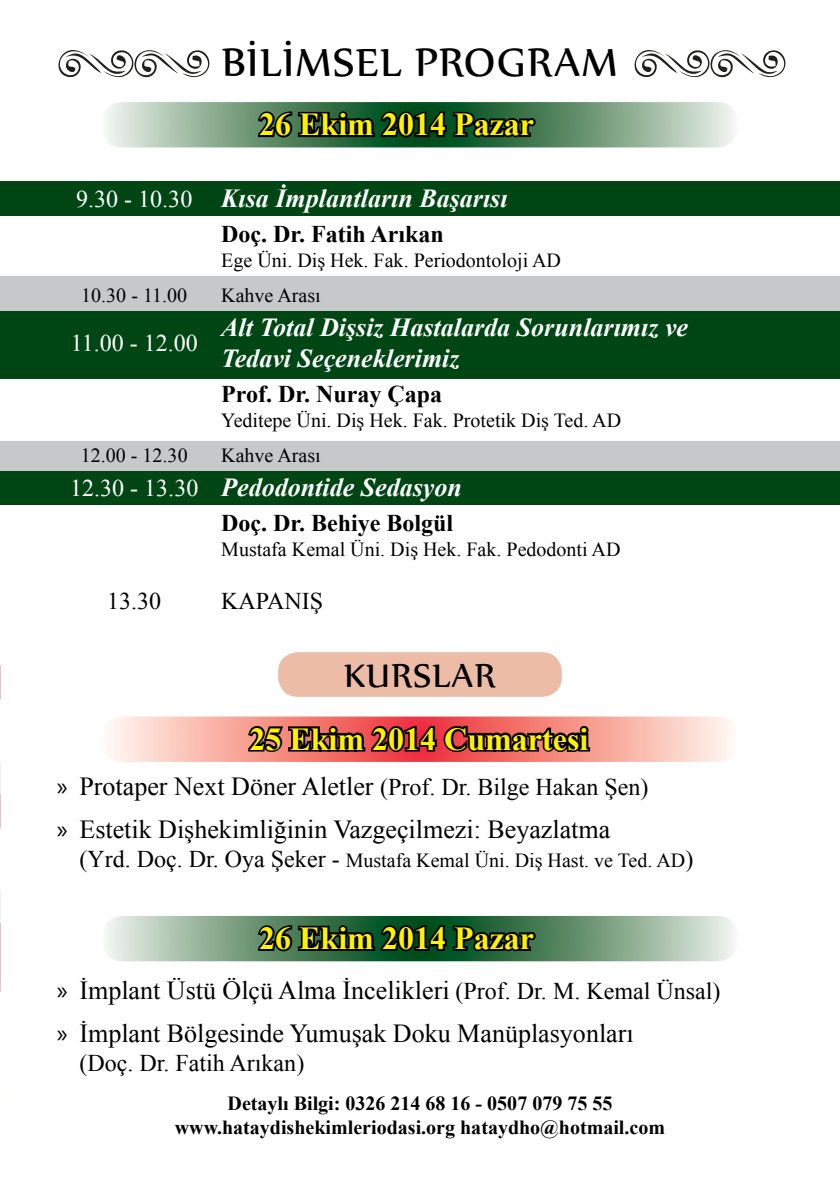
<style>
.page{position:relative;width:840px;height:1191px;background:#fff}
.page>*{position:absolute;margin:0;border:0;box-sizing:border-box;transform-origin:0 0}
.t1{font:48px "Nyala";letter-spacing:.025em;color:#000}
.t2{font:40px "Nyala";letter-spacing:.025em;color:#000}
.t3{font:700 32px "Times New Roman";color:#fff200}
.t4{font:26px/42.6px "Times New Roman";color:#000}
.t5{font:italic 700 26px/31.2px "Times New Roman";color:#fff}
.t6{font:700 24px "Times New Roman";color:#000}
.t7{font:24px "Times New Roman";color:#000}
.t8{font:24px "Times New Roman";color:#fff}
.t9{font:20px "Times New Roman";color:#000}
.t10{font:700 20px/24px "Times New Roman";color:#000;text-align:center}
.s1{font-weight:400;font-style:normal;font-size:24px}
.s2{font-family:"Myriad Pro"}
.s3{font-size:24px}
</style>
<div class="page">
<div style="left:0;top:181px;width:839px;height:34px;background:#004614"></div>
<div style="left:0;top:471px;width:839px;height:34px;background:#004614"></div>
<div style="left:0;top:310px;width:839px;height:68px;background:#004614"></div>
<div style="left:0;top:276px;width:839px;height:34px;background:#c7c8ca"></div>
<div style="left:0;top:441px;width:839px;height:30px;background:#c7c8ca"></div>
<div style="left:278px;top:652px;width:283px;height:45px;background:#edbca7;border-radius:20px"></div>
<svg style="left:109px;top:716px;width:623px;height:46px"></svg>
<svg style="left:106px;top:916px;width:629px;height:45px"></svg>
<svg style="left:106px;top:102px;width:629px;height:45px"></svg>
<svg style="left:58px;top:50px;width:152px;height:28px"></svg>
<svg style="left:634px;top:50px;width:152px;height:28px"></svg>
<h1 class="t1" style="left:222px;top:33px;width:397px">BİLİMSEL PROGRAM</h1>
<h3 class="t3" style="left:259px;top:101px;width:276px">26 Ekim 2014 Pazar</h3>
<h3 class="t5" style="left:76px;top:182px;width:432px"><span class="s1">9.30 - 10.30</span> Kısa İmplantların Başarısı</h3>
<p class="t6" style="left:221px;top:217px;width:224px">Doç. Dr. Fatih Arıkan</p>
<p class="t9" style="left:221px;top:246px;width:341px">Ege Üni. Diş Hek. Fak. Periodontoloji AD</p>
<p class="t9" style="left:81px;top:281px;width:107px">10.30 - 11.00</p>
<p class="t9" style="left:221px;top:281px;width:101px">Kahve Arası</p>
<p class="t8" style="left:71px;top:326px;width:129px">11.00 - 12.00</p>
<h3 class="t5" style="left:221px;top:311px;width:468px">Alt Total Dişsiz Hastalarda Sorunlarımız ve<br>Tedavi Seçeneklerimiz</h3>
<p class="t6" style="left:221px;top:377px;width:222px">Prof. Dr. Nuray Çapa</p>
<p class="t9" style="left:221px;top:406px;width:401px">Yeditepe Üni. Diş Hek. Fak. Protetik Diş Ted. AD</p>
<p class="t9" style="left:81px;top:441px;width:108px">12.00 - 12.30</p>
<p class="t9" style="left:221px;top:441px;width:101px">Kahve Arası</p>
<h3 class="t5" style="left:70px;top:471px;width:393px"><span class="s1">12.30 - 13.30</span> Pedodontide Sedasyon</h3>
<p class="t6" style="left:221px;top:505px;width:233px">Doç. Dr. Behiye Bolgül</p>
<p class="t9" style="left:221px;top:535px;width:400px">Mustafa Kemal Üni. Diş Hek. Fak. Pedodonti AD</p>
<p class="t7" style="left:107px;top:584px;width:55px">13.30</p>
<p class="t7" style="left:221px;top:584px;width:103px">KAPANIŞ</p>
<h2 class="t2" style="left:344px;top:651px;width:153px">KURSLAR</h2>
<h3 class="t3" style="left:249px;top:715px;width:340px">25 Ekim 2014 Cumartesi</h3>
<h3 class="t4" style="left:57px;top:764px;width:592px"><span class="s2">»</span> Protaper Next Döner Aletler <span class="s3">(Prof. Dr. Bilge Hakan Şen) </span><span class="s2">»</span> Estetik Dişhekimliğinin Vazgeçilmezi: Beyazlatma</h3>
<p class="t9" style="left:79px;top:845px;width:615px"><span class="s3">(Yrd. Doç. Dr. Oya Şeker -</span> Mustafa Kemal Üni. Diş Hast. ve Ted. AD<span class="s3">)</span></p>
<h3 class="t3" style="left:259px;top:915px;width:276px">26 Ekim 2014 Pazar</h3>
<h3 class="t4" style="left:57px;top:968px;width:664px"><span class="s2">»</span> İmplant Üstü Ölçü Alma İncelikleri <span class="s3">(Prof. Dr. M. Kemal Ünsal) </span><span class="s2">»</span> İmplant Bölgesinde Yumuşak Doku Manüplasyonları</h3>
<p class="t7" style="left:79px;top:1045px;width:226px">(Doç. Dr. Fatih Arıkan)</p>
<p class="t10" style="left:175px;top:1091px;width:491px">Detaylı Bilgi: 0326 214 68 16 - 0507 079 75 55 www.hataydishekimleriodasi.org hataydho@hotmail.com</p>
</div>
